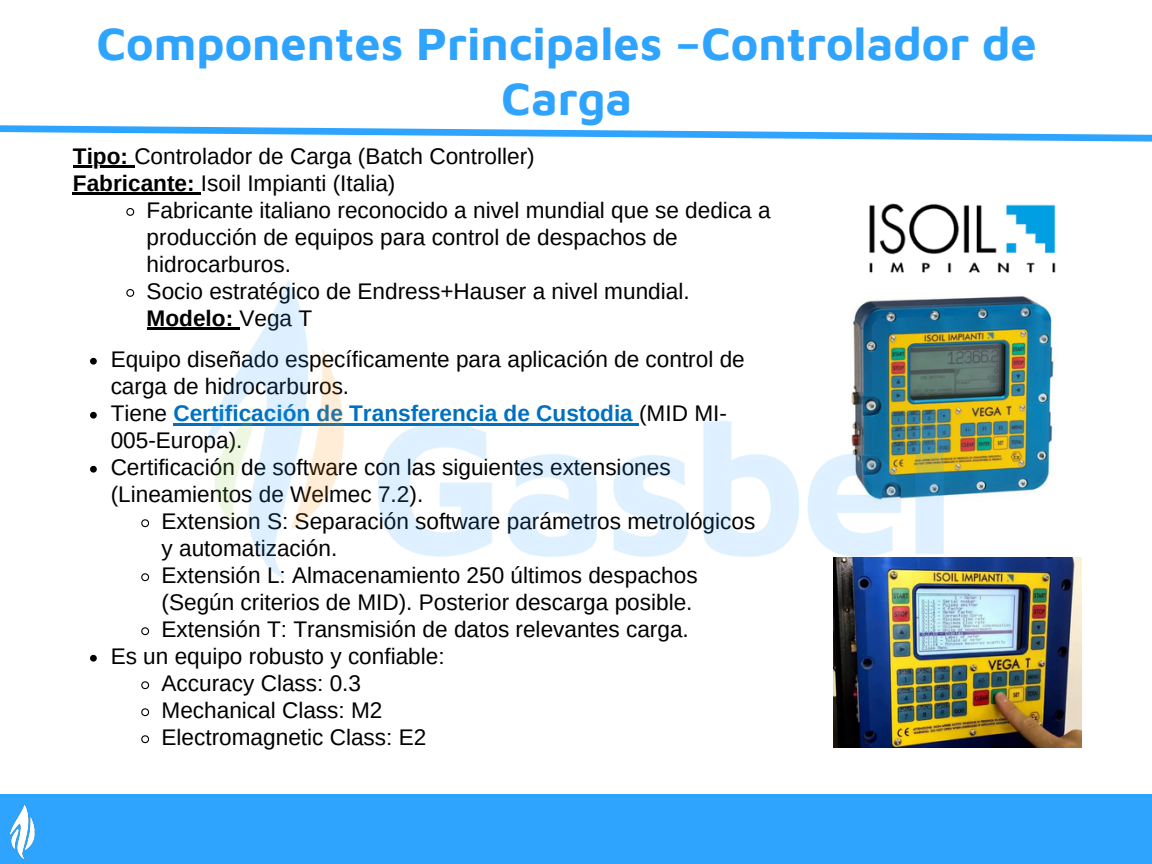
<style>
.page{position:relative;width:1152px;height:864px;background:#fff}
.page>*{position:absolute;margin:0;border:0;box-sizing:border-box;transform-origin:0 0}
.t1{font:700 46.65px/55.2px "Maven Pro";color:#2fa4ff;text-align:center}
.t2{font:22.65px/27px "Arimo";color:#000}
.t3{font:700 22.65px/27px "Arimo";color:#0070c0}
.t4{font:700 22.65px "Arimo";color:#000}
.s1{font-weight:700}
.s2{font-weight:400}
.s3{font-weight:400;color:#000}
</style>
<div class="page">
<svg style="left:126px;top:208px;width:9px;height:8px"></svg>
<hr style="left:73px;top:166px;width:61px;height:2px;background:#000">
<hr style="left:73px;top:193px;width:128px;height:2px;background:#000">
<svg style="left:141px;top:681px;width:9px;height:9px"></svg>
<svg style="left:141px;top:708px;width:9px;height:9px"></svg>
<svg style="left:141px;top:735px;width:9px;height:9px"></svg>
<img style="left:869px;top:203px;width:187px;height:70px">
<img style="left:834px;top:557px;width:247px;height:190px">
<img style="left:1015px;top:296px;width:39px;height:196px">
<div style="left:0;top:794px;width:1152px;height:70px;background:#2fa4ff"></div>
<img style="left:9px;top:804px;width:26px;height:55px">
<img style="left:91px;top:258px;width:924px;height:403px">
<svg style="left:0;top:125px;width:1152px;height:17px"></svg>
<p class="t1" style="left:97px;top:15px;width:942px">Componentes Principales –Controlador de<br>Carga</p>
<p class="t2" style="left:73px;top:142px;width:463px"><span class="s1">Tipo:</span> Controlador de Carga (Batch Controller)</p>
<p class="t2" style="left:73px;top:169px;width:324px"><span class="s1">Fabricante:</span> Isoil Impianti (Italia)</p>
<p class="t2" style="left:147px;top:196px;width:626px">Fabricante italiano reconocido a nivel mundial que se dedica a producción de equipos para control de despachos de hidrocarburos.</p>
<p class="t2" style="left:147px;top:277px;width:545px">Socio estratégico de Endress+Hauser a nivel mundial.</p>
<p class="t4" style="left:147px;top:305px;width:167px">Modelo: <span class="s2">Vega T</span></p>
<p class="t2" style="left:111px;top:345px;width:636px">Equipo diseñado específicamente para aplicación de control de carga de hidrocarburos.</p>
<p class="t3" style="left:111px;top:399px;width:618px"><span class="s3">Tiene</span> Certificación de Transferencia de Custodia <span class="s3">(MID MI-<br>005-Europa).</span></p>
<p class="t2" style="left:111px;top:453px;width:561px">Certificación de software con las siguientes extensiones (Lineamientos de Welmec 7.2).</p>
<p class="t2" style="left:162px;top:507px;width:595px">Extension S: Separación software parámetros metrológicos y automatización.</p>
<p class="t2" style="left:162px;top:561px;width:538px">Extensión L: Almacenamiento 250 últimos despachos (Según criterios de MID). Posterior descarga posible.</p>
<p class="t2" style="left:162px;top:615px;width:529px">Extensión T: Transmisión de datos relevantes carga.</p>
<p class="t2" style="left:111px;top:642px;width:336px">Es un equipo robusto y confiable:</p>
<p class="t2" style="left:162px;top:669px;width:201px">Accuracy Class: 0.3</p>
<p class="t2" style="left:162px;top:696px;width:222px">Mechanical Class: M2</p>
<p class="t2" style="left:162px;top:723px;width:266px">Electromagnetic Class: E2</p>
</div>
